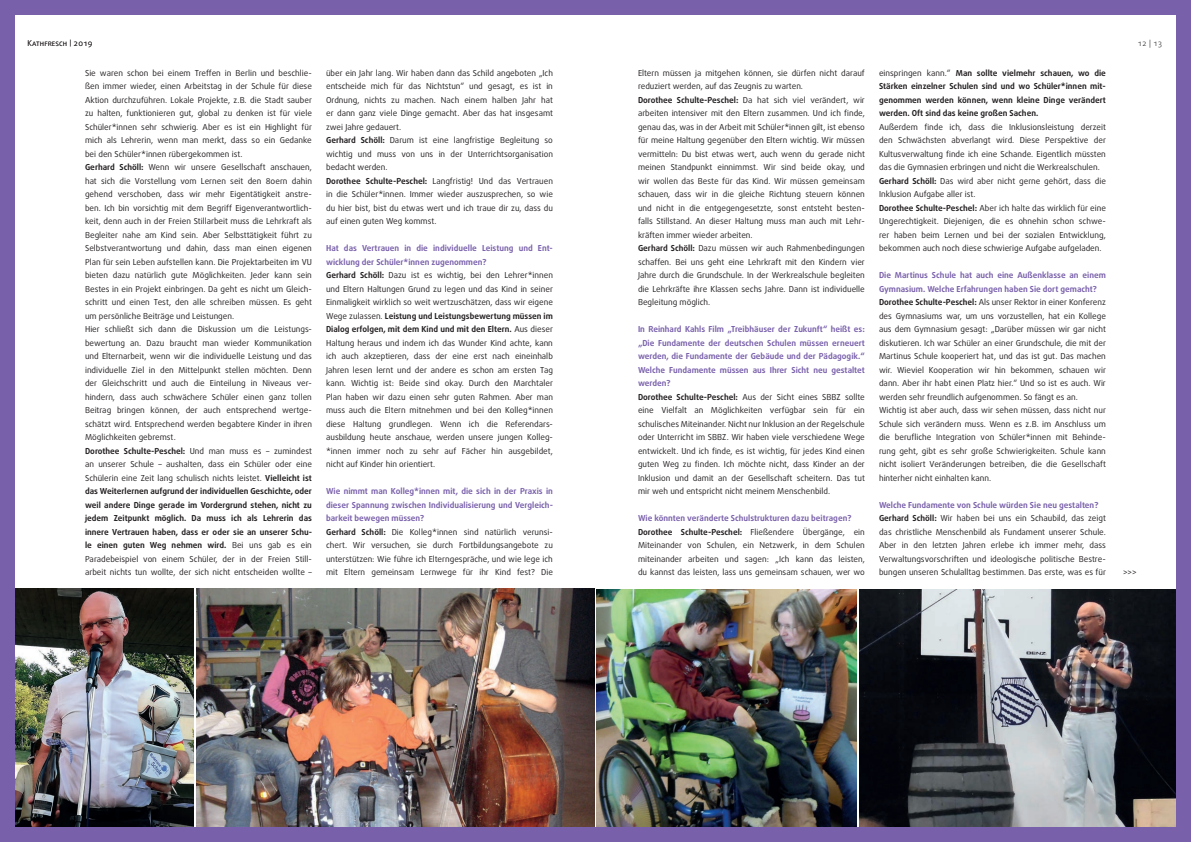
<style>
.page{position:relative;width:1191px;height:842px;background:#fff}
.page>*{position:absolute;margin:0;border:0;box-sizing:border-box;transform-origin:0 0}
.t1{font:8.2px/13.5px "Daxline";color:#231f20}
.t2{font:700 8.2px/13.5px "Daxline";color:#231f20;text-align:justify}
.t3{font:300 8px "Daxline SC";letter-spacing:.01em;color:#231f20}
.s1{font-family:"Daxline";font-size:6.8px}
.s2{font-weight:700}
.s3{font-weight:700;color:#7960aa}
.s4{font-weight:400}
</style>
<div class="page">
<img style="left:14px;top:589px;width:180px;height:239px">
<img style="left:859px;top:589px;width:317px;height:239px">
<img style="left:597px;top:589px;width:259px;height:239px">
<img style="left:197px;top:589px;width:397px;height:239px">
<div style="left:0;top:0;width:14px;height:842px;background:#7960aa"></div>
<div style="left:0;top:828px;width:1191px;height:14px;background:#7960aa"></div>
<div style="left:1176px;top:0;width:15px;height:842px;background:#7960aa"></div>
<div style="left:0;top:0;width:1191px;height:14px;background:#7960aa"></div>
<p class="t3" style="left:28px;top:38px;width:66px">Kathfresch <span class="s1">|</span> 2019</p>
<p class="t3" style="left:1137px;top:38px;width:27px">12 | 13</p>
<p class="t1" style="left:85px;top:66px;width:229px">Sie waren schon bei einem Treffen in Berlin und beschlie&shy;ßen immer wieder, einen Arbeitstag in der Schule für diese Aktion durchzuführen. Lokale Projekte, z.B. die Stadt sauber zu halten, funktionieren gut, global zu denken ist für viele Schüler*innen sehr schwierig. Aber es ist ein Highlight für mich als Lehrerin, wenn man merkt, dass so ein Gedanke bei den Schüler*innen rübergekommen ist.<br><span class="s2">Gerhard Schöll:</span> Wenn wir unsere Gesellschaft anschauen, hat sich die Vorstellung vom Lernen seit den 80ern dahin gehend verschoben, dass wir mehr Eigentätigkeit anstre&shy;ben. Ich bin vorsichtig mit dem Begriff Eigenverantwortlich&shy;keit, denn auch in der Freien Stillarbeit muss die Lehrkraft als Begleiter nahe am Kind sein. Aber Selbsttätigkeit führt zu Selbstverantwortung und dahin, dass man einen eigenen Plan für sein Leben aufstellen kann. Die Projektarbeiten im VU bieten dazu natürlich gute Möglichkeiten. Jeder kann sein Bestes in ein Projekt einbringen. Da geht es nicht um Gleich&shy;schritt und einen Test, den alle schreiben müssen. Es geht um persönliche Beiträge und Leistungen.<br>Hier schließt sich dann die Diskussion um die Leistungs&shy;bewertung an. Dazu braucht man wieder Kommunikation und Elternarbeit, wenn wir die individuelle Leistung und das individuelle Ziel in den Mittelpunkt stellen möchten. Denn der Gleichschritt und auch die Einteilung in Niveaus ver&shy;hindern, dass auch schwächere Schüler einen ganz tollen Beitrag bringen können, der auch entsprechend wertge&shy;schätzt wird. Entsprechend werden begabtere Kinder in ihren Möglichkeiten gebremst.<br><span class="s2">Dorothee Schulte-Peschel:</span> Und man muss es – zumindest an unserer Schule – aushalten, dass ein Schüler oder eine Schülerin eine Zeit lang schulisch nichts leistet. <span class="s2">Vielleicht ist das Weiterlernen aufgrund der individuellen Geschichte, oder weil andere Dinge gerade im Vordergrund stehen, nicht zu jedem Zeitpunkt möglich. Da muss ich als Lehrerin das innere Vertrauen haben, dass er oder sie an unserer Schu&shy;le einen guten Weg nehmen wird.</span> Bei uns gab es ein Paradebeispiel von einem Schüler, der in der Freien Still&shy;arbeit nichts tun wollte, der sich nicht entscheiden wollte –</p>
<p class="t1" style="left:326px;top:66px;width:228px">über ein Jahr lang. Wir haben dann das Schild angeboten „Ich entscheide mich für das Nichtstun“ und gesagt, es ist in Ordnung, nichts zu machen. Nach einem halben Jahr hat er dann ganz viele Dinge gemacht. Aber das hat insgesamt zwei Jahre gedauert.<br><span class="s2">Gerhard Schöll:</span> Darum ist eine langfristige Begleitung so wichtig und muss von uns in der Unterrichtsorganisation bedacht werden.<br><span class="s2">Dorothee Schulte-Peschel:</span> Langfristig! Und das Vertrauen in die Schüler*innen. Immer wieder auszusprechen, so wie du hier bist, bist du etwas wert und ich traue dir zu, dass du auf einen guten Weg kommst.</p>
<p class="t1" style="left:326px;top:241px;width:228px"><span class="s3">Hat das Vertrauen in die individuelle Leistung und Ent&shy;wicklung der Schüler*innen zugenommen?<br></span><span class="s2">Gerhard Schöll:</span> Dazu ist es wichtig, bei den Lehrer*innen und Eltern Haltungen Grund zu legen und das Kind in seiner Einmaligkeit wirklich so weit wertzuschätzen, dass wir eigene Wege zulassen. <span class="s2">Leistung und Leistungsbewertung müssen im Dialog erfolgen, mit dem Kind und mit den Eltern.</span> Aus dieser Haltung heraus und indem ich das Wunder Kind achte, kann ich auch akzeptieren, dass der eine erst nach eineinhalb Jahren lesen lernt und der andere es schon am ersten Tag kann. Wichtig ist: Beide sind okay. Durch den Marchtaler Plan haben wir dazu einen sehr guten Rahmen. Aber man muss auch die Eltern mitnehmen und bei den Kolleg*innen diese Haltung grundlegen. Wenn ich die Referendars&shy;ausbildung heute anschaue, werden unsere jungen Kolleg-*innen immer noch zu sehr auf Fächer hin ausgebildet, nicht auf Kinder hin orientiert.</p>
<p class="t1" style="left:326px;top:484px;width:228px"><span class="s3">Wie nimmt man Kolleg*innen mit, die sich in der Praxis in dieser Spannung zwischen Individualisierung und Vergleich&shy;barkeit bewegen müssen?<br></span><span class="s2">Gerhard Schöll:</span> Die Kolleg*innen sind natürlich verunsi&shy;chert. Wir versuchen, sie durch Fortbildungsangebote zu unterstützen: Wie führe ich Elterngespräche, und wie lege ich mit Eltern gemeinsam Lernwege für ihr Kind fest? Die</p>
<p class="t1" style="left:638px;top:66px;width:228px">Eltern müssen ja mitgehen können, sie dürfen nicht darauf reduziert werden, auf das Zeugnis zu warten.<br><span class="s2">Dorothee Schulte-Peschel:</span> Da hat sich viel verändert, wir arbeiten intensiver mit den Eltern zusammen. Und ich finde, genau das, was in der Arbeit mit Schüler*innen gilt, ist ebenso für meine Haltung gegenüber den Eltern wichtig. Wir müssen vermitteln: Du bist etwas wert, auch wenn du gerade nicht meinen Standpunkt einnimmst. Wir sind beide okay, und wir wollen das Beste für das Kind. Wir müssen gemeinsam schauen, dass wir in die gleiche Richtung steuern können und nicht in die entgegengesetzte, sonst entsteht besten&shy;falls Stillstand. An dieser Haltung muss man auch mit Lehr&shy;kräften immer wieder arbeiten.<br><span class="s2">Gerhard Schöll:</span> Dazu müssen wir auch Rahmenbedingungen schaffen. Bei uns geht eine Lehrkraft mit den Kindern vier Jahre durch die Grundschule. In der Werkrealschule begleiten die Lehrkräfte ihre Klassen sechs Jahre. Dann ist individuelle Begleitung möglich.</p>
<p class="t1" style="left:638px;top:322px;width:228px"><span class="s3">In Reinhard Kahls Film „Treibhäuser der Zukunft“ heißt es: „Die Fundamente der deutschen Schulen müssen erneuert werden, die Fundamente der Gebäude und der Pädagogik.“ Welche Fundamente müssen aus Ihrer Sicht neu gestaltet werden?<br></span><span class="s2">Dorothee Schulte-Peschel:</span> Aus der Sicht eines SBBZ sollte eine Vielfalt an Möglichkeiten verfügbar sein für ein schulisches Miteinander. Nicht nur Inklusion an der Regelschule oder Unterricht im SBBZ. Wir haben viele verschiedene Wege entwickelt. Und ich finde, es ist wichtig, für jedes Kind einen guten Weg zu finden. Ich möchte nicht, dass Kinder an der Inklusion und damit an der Gesellschaft scheitern. Das tut mir weh und entspricht nicht meinem Menschenbild.</p>
<p class="t1" style="left:638px;top:511px;width:228px"><span class="s3">Wie könnten veränderte Schulstrukturen dazu beitragen?<br></span><span class="s2">Dorothee Schulte-Peschel:</span> Fließendere Übergänge, ein Miteinander von Schulen, ein Netzwerk, in dem Schulen miteinander arbeiten und sagen: „Ich kann das leisten, du kannst das leisten, lass uns gemeinsam schauen, wer wo</p>
<p class="t2" style="left:879px;top:66px;width:228px"><span class="s4">einspringen kann.“</span> Man sollte vielmehr schauen, wo die Stärken einzelner Schulen sind und wo Schüler*innen mit&shy;genommen werden können, wenn kleine Dinge verändert werden. Oft sind das keine großen Sachen.</p>
<p class="t1" style="left:879px;top:120px;width:228px">Außerdem finde ich, dass die Inklusionsleistung derzeit den Schwächsten abverlangt wird. Diese Perspektive der Kultusverwaltung finde ich eine Schande. Eigentlich müssten das die Gymnasien erbringen und nicht die Werkrealschulen.<br><span class="s2">Gerhard Schöll:</span> Das wird aber nicht gerne gehört, dass die Inklusion Aufgabe aller ist.<br><span class="s2">Dorothee Schulte-Peschel:</span> Aber ich halte das wirklich für eine Ungerechtigkeit. Diejenigen, die es ohnehin schon schwe&shy;rer haben beim Lernen und bei der sozialen Entwicklung, bekommen auch noch diese schwierige Aufgabe aufgeladen.</p>
<p class="t1" style="left:879px;top:268px;width:228px"><span class="s3">Die Martinus Schule hat auch eine Außenklasse an einem Gymnasium. Welche Erfahrungen haben Sie dort gemacht?<br></span><span class="s2">Dorothee Schulte-Peschel:</span> Als unser Rektor in einer Konferenz des Gymnasiums war, um uns vorzustellen, hat ein Kollege aus dem Gymnasium gesagt: „Darüber müssen wir gar nicht diskutieren. Ich war Schüler an einer Grundschule, die mit der Martinus Schule kooperiert hat, und das ist gut. Das machen wir. Wieviel Kooperation wir hin bekommen, schauen wir dann. Aber ihr habt einen Platz hier.“ Und so ist es auch. Wir werden sehr freundlich aufgenommen. So fängt es an.<br>Wichtig ist aber auch, dass wir sehen müssen, dass nicht nur Schule sich verändern muss. Wenn es z.B. im Anschluss um die berufliche Integration von Schüler*innen mit Behinde&shy;rung geht, gibt es sehr große Schwierigkeiten. Schule kann nicht isoliert Veränderungen betreiben, die die Gesellschaft hinterher nicht einhalten kann.</p>
<p class="t1" style="left:879px;top:498px;width:228px"><span class="s3">Welche Fundamente von Schule würden Sie neu gestalten?<br></span><span class="s2">Gerhard Schöll:</span> Wir haben bei uns ein Schaubild, das zeigt das christliche Menschenbild als Fundament unserer Schule.<br>Aber in den letzten Jahren erlebe ich immer mehr, dass Verwaltungsvorschriften und ideologische politische Bestre&shy;bungen unseren Schulalltag bestimmen. Das erste, was es für</p>
<p class="t1" style="left:1123px;top:566px;width:15px">&gt;&gt;&gt;</p>
</div>
